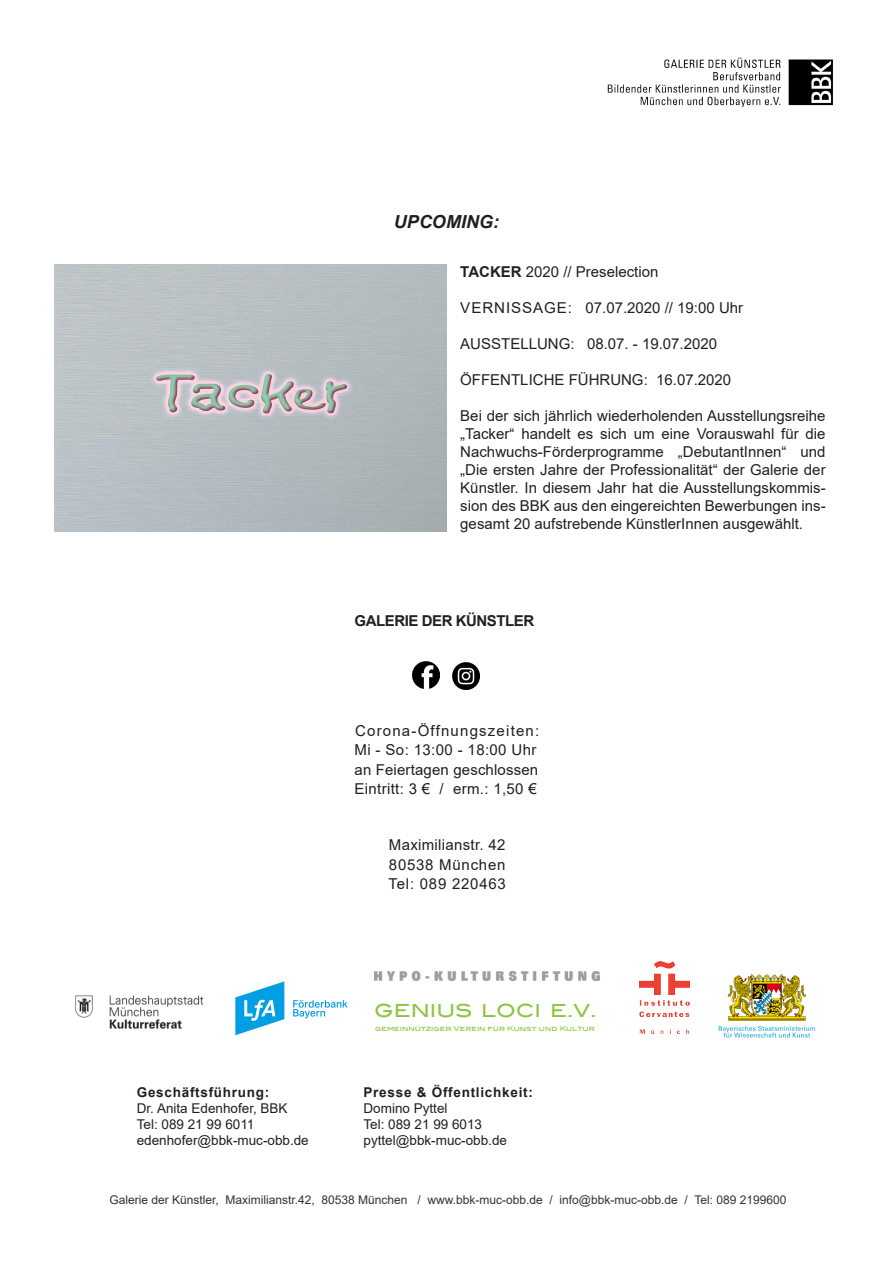
<style>
.page{position:relative;width:893px;height:1263px;background:#fff}
.page>*{position:absolute;margin:0;border:0;box-sizing:border-box;transform-origin:0 0}
.t1{font:18px "Blair Md ITCTT Medium";color:#8bc540}
.t2{font:italic 700 18px "Arial";color:#231f20}
.t3{font:15px/18px "Arial";color:#231f20;text-align:justify}
.t4{font:15px "Arial";letter-spacing:.02em;color:#231f20}
.t5{font:15px "Arial";letter-spacing:.03em;color:#231f20}
.t6{font:15px "Arial";letter-spacing:.05em;color:#231f20}
.t7{font:15px "Arial";letter-spacing:.08em;color:#231f20}
.t8{font:15px "Arial";letter-spacing:.025em;color:#231f20}
.t9{font:700 15px "Arial";letter-spacing:-.03em;color:#231f20}
.t10{font:13.5px "Arial";color:#231f20}
.t11{font:700 13.5px "Arial";letter-spacing:.055em;color:#231f20}
.t12{font:12px "Arial";color:#333233}
.t13{font:6.75px "Blair Md ITCTT Medium";letter-spacing:.005em;color:#8bc540}
.s1{font-weight:700}
</style>
<div class="page">
<img style="left:75px;top:995px;width:127px;height:33px">
<img style="left:718px;top:974px;width:98px;height:64px">
<img style="left:412px;top:661px;width:27px;height:27px">
<img style="left:607px;top:57px;width:226px;height:49px">
<img style="left:235px;top:981px;width:113px;height:55px">
<img style="left:453px;top:662px;width:27px;height:27px">
<img style="left:54px;top:265px;width:392px;height:266px">
<img style="left:640px;top:962px;width:49px;height:71px">
<img style="left:374px;top:971px;width:225px;height:10px">
<p class="t2" style="left:394px;top:210px;width:106px">UPCOMING:</p>
<p class="t3" style="left:460px;top:262px;width:200px"><span class="s1">TACKER</span> 2020 // Preselection</p>
<p class="t5" style="left:460px;top:297px;width:284px">VERNISSAGE: 07.07.2020 // 19:00 Uhr</p>
<p class="t3" style="left:460px;top:334px;width:258px">AUSSTELLUNG: 08.07. - 19.07.2020</p>
<p class="t3" style="left:460px;top:370px;width:272px">ÖFFENTLICHE FÜHRUNG: 16.07.2020</p>
<p class="t3" style="left:460px;top:406px;width:367px">Bei der sich jährlich wiederholenden Ausstellungsreihe „Tacker“ handelt es sich um eine Vorauswahl für die Nachwuchs-Förderprogramme „DebutantInnen“ und „Die ersten Jahre der Professionalität“ der Galerie der Künstler. In diesem Jahr hat die Ausstellungskommis&shy;sion des BBK aus den eingereichten Bewerbungen ins&shy;gesamt 20 aufstrebende KünstlerInnen ausgewählt.</p>
<p class="t9" style="left:355px;top:611px;width:181px">GALERIE DER KÜNSTLER</p>
<p class="t7" style="left:355px;top:720px;width:186px">Corona-Öffnungszeiten:</p>
<p class="t8" style="left:355px;top:740px;width:183px">Mi - So: 13:00 - 18:00 Uhr</p>
<p class="t3" style="left:355px;top:761px;width:185px">an Feiertagen geschlossen</p>
<p class="t4" style="left:355px;top:779px;width:184px">Eintritt: 3 € / erm.: 1,50 €</p>
<p class="t4" style="left:389px;top:834px;width:118px">Maximilianstr. 42</p>
<p class="t6" style="left:389px;top:854px;width:118px">80538 München</p>
<p class="t6" style="left:389px;top:873px;width:119px">Tel: 089 220463</p>
<p class="t11" style="left:137px;top:1082px;width:134px">Geschäftsführung:</p>
<p class="t10" style="left:137px;top:1099px;width:152px">Dr. Anita Edenhofer, BBK</p>
<p class="t10" style="left:137px;top:1115px;width:119px">Tel: 089 21 99 6011</p>
<p class="t10" style="left:137px;top:1131px;width:174px">edenhofer@bbk-muc-obb.de</p>
<p class="t1" style="left:374px;top:996px;width:224px">GENIUS LOCI E.V.</p>
<p class="t13" style="left:375px;top:1023px;width:221px">gemeinnütziger Verein für Kunst und Kultur</p>
<p class="t11" style="left:364px;top:1082px;width:171px">Presse &amp; Öffentlichkeit:</p>
<p class="t10" style="left:364px;top:1099px;width:86px">Domino Pyttel</p>
<p class="t10" style="left:364px;top:1115px;width:120px">Tel: 089 21 99 6013</p>
<p class="t10" style="left:364px;top:1131px;width:145px">pyttel@bbk-muc-obb.de</p>
<p class="t12" style="left:109px;top:1191px;width:678px">Galerie der Künstler, Maximilianstr.42, 80538 München / www.bbk-muc-obb.de / info@bbk-muc-obb.de / Tel: 089 2199600</p>
</div>
